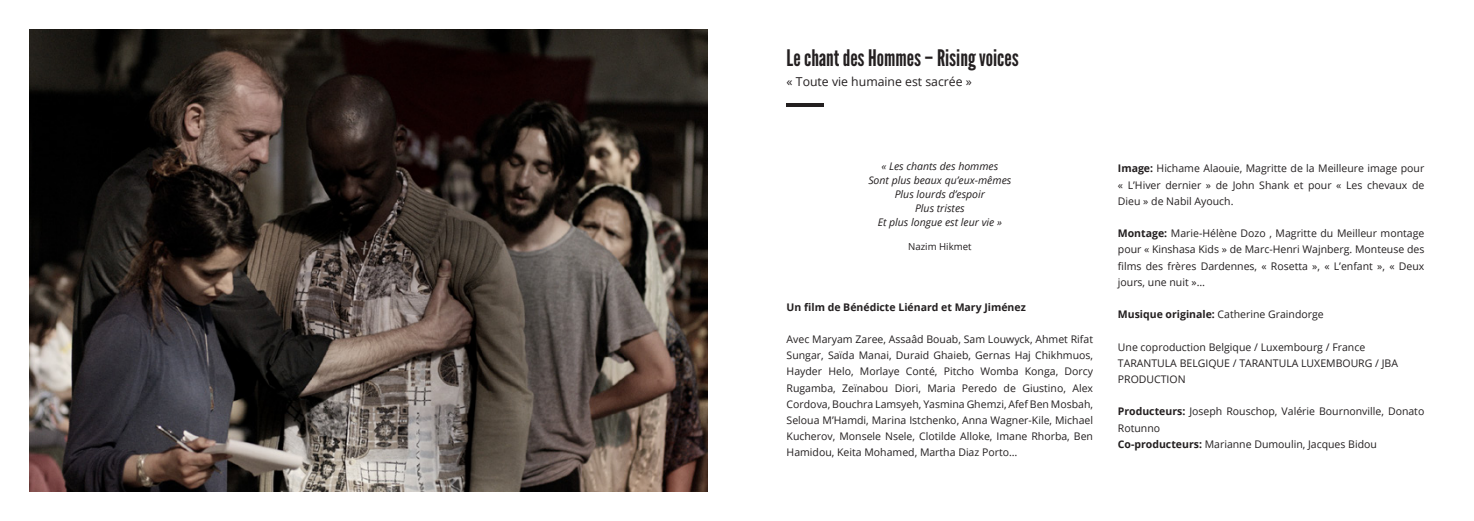
<style>
.page{position:relative;width:1474px;height:521px;background:#fff}
.page>*{position:absolute;margin:0;border:0;box-sizing:border-box;transform-origin:0 0}
.t1{font:22.75px "League Gothic";color:#231f20}
.t2{font:12.25px "Open Sans";color:#231f20}
.t3{font:10.5px/16.2px "Open Sans";color:#231f20;text-align:justify}
.t4{font:italic 10.5px/14px "Open Sans";color:#231f20;text-align:center}
.t5{font:700 10.5px "Open Sans";color:#231f20}
.t6{font:9.62px "Open Sans";color:#231f20}
.s1{font-weight:700}
</style>
<div class="page">
<hr style="left:786px;top:103px;width:37px;height:4px;background:#231f20">
<img style="left:30px;top:30px;width:677px;height:461px">
<h1 class="t1" style="left:786px;top:45px;width:233px">Le chant des Hommes – Rising voices</h1>
<p class="t2" style="left:786px;top:74px;width:187px">« Toute vie humaine est sacrée »</p>
<p class="t4" style="left:868px;top:159px;width:144px">« Les chants des hommes<br>Sont plus beaux qu’eux-mêmes<br>Plus lourds d’espoir<br>Plus tristes<br>Et plus longue est leur vie »</p>
<p class="t6" style="left:908px;top:240px;width:65px">Nazim Hikmet</p>
<p class="t5" style="left:786px;top:299px;width:241px">Un film de Bénédicte Liénard et Mary Jiménez</p>
<p class="t3" style="left:786px;top:331px;width:308px">Avec Maryam Zaree, Assaâd Bouab, Sam Louwyck, Ahmet Rifat Sungar, Saïda Manai, Duraid Ghaieb, Gernas Haj Chikhmuos, Hayder Helo, Morlaye Conté, Pitcho Womba Konga, Dorcy Rugamba, Zeïnabou Diori, Maria Peredo de Giustino, Alex Cordova, Bouchra Lamsyeh, Yasmina Ghemzi, Afef Ben Mosbah, Seloua M’Hamdi, Marina Istchenko, Anna Wagner-Kile, Michael Kucherov, Monsele Nsele, Clotilde Alloke, Imane Rhorba, Ben Hamidou, Keita Mohamed, Martha Diaz Porto…</p>
<p class="t3" style="left:1117px;top:160px;width:308px"><span class="s1">Image:</span> Hichame Alaouie, Magritte de la Meilleure image pour « L’Hiver dernier » de John Shank et pour « Les chevaux de Dieu » de Nabil Ayouch.</p>
<p class="t3" style="left:1117px;top:225px;width:308px"><span class="s1">Montage:</span> Marie-Hélène Dozo , Magritte du Meilleur montage pour « Kinshasa Kids » de Marc-Henri Wajnberg. Monteuse des films des frères Dardennes, « Rosetta », « L’enfant », « Deux jours, une nuit »…</p>
<p class="t3" style="left:1117px;top:306px;width:207px"><span class="s1">Musique originale:</span> Catherine Graindorge</p>
<p class="t3" style="left:1117px;top:338px;width:282px;text-align:left">Une coproduction Belgique / Luxembourg / France<br>TARANTULA BELGIQUE / TARANTULA LUXEMBOURG / JBA<br>PRODUCTION</p>
<p class="t3" style="left:1117px;top:403px;width:308px;text-align:left"><span class="s1">Producteurs:</span> Joseph Rouschop, Valérie Bournonville, Donato<br>Rotunno<br><span class="s1">Co-producteurs:</span> Marianne Dumoulin, Jacques Bidou</p>
</div>
